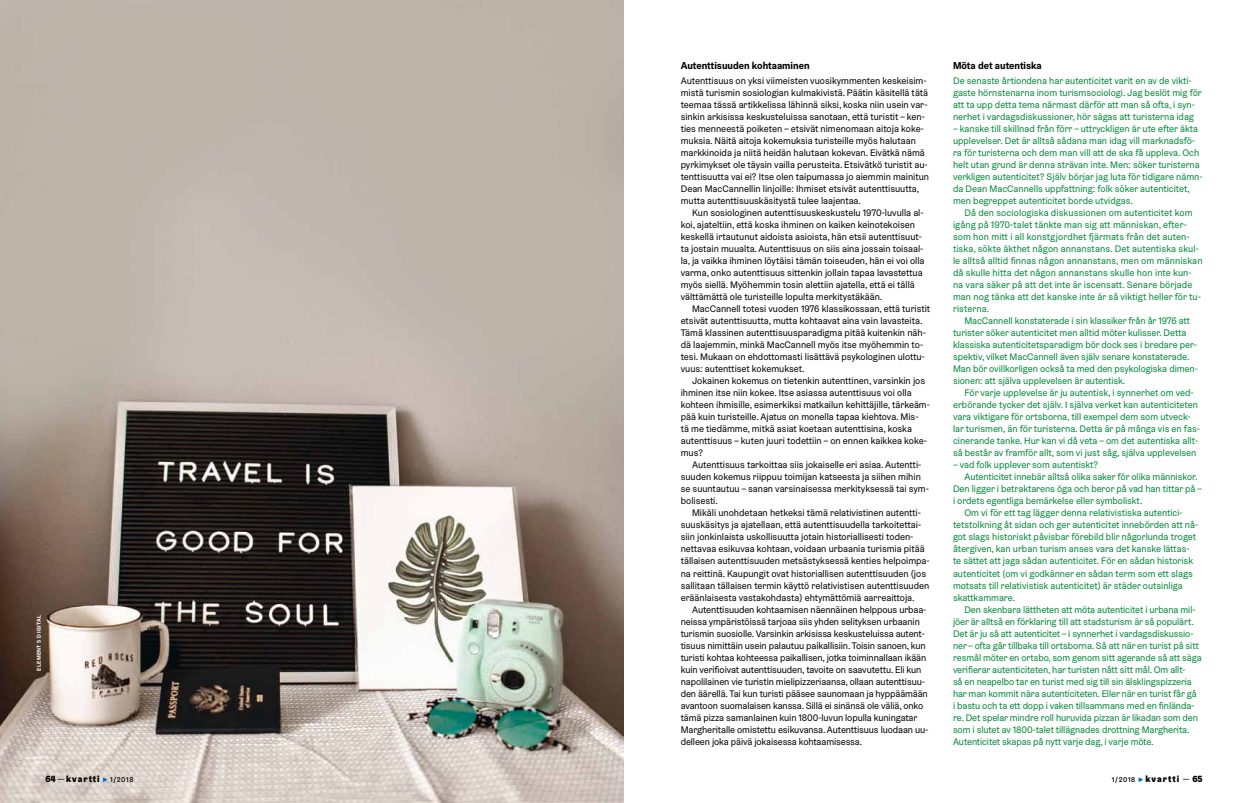
<style>
.page{position:relative;width:1248px;height:803px;background:#fff}
.page>*{position:absolute;margin:0;border:0;box-sizing:border-box;transform-origin:0 0}
.t1{font:700 10px "Helsinki Grotesk";color:#000}
.t2{font:9.5px/12px "Helsinki Grotesk";color:#000}
.t3{font:9.5px/12px "Helsinki Grotesk";color:#008936}
.t4{font:900 9px "Helsinki Grotesk";color:#000}
.t5{font:700 5.5px "Helsinki Grotesk";letter-spacing:.07em;color:#fff}
.s1{font-weight:400}
.s2{font-weight:400;color:#006ab5}
.s3{font-weight:500;font-size:7px}
</style>
<div class="page">
<img style="left:0;top:0;width:623px;height:802px">
<p class="t5" style="left:35px;top:670px;width:57px;rotate:-90deg">Element 5 Digital</p>
<p class="t1" style="left:680px;top:59px;width:130px">Autenttisuuden kohtaaminen</p>
<p class="t2" style="left:680px;top:75px;width:250px">Autenttisuus on yksi viimeisten vuosikymmenten keskeisim&shy;mistä turismin sosiologian kulmakivistä. Päätin käsitellä tätä teemaa tässä artikkelissa lähinnä siksi, koska niin usein var&shy;sinkin arkisissa keskusteluissa sanotaan, että turistit – ken&shy;ties menneestä poiketen – etsivät nimenomaan aitoja koke&shy;muksia. Näitä aitoja kokemuksia turisteille myös halutaan markkinoida ja niitä heidän halutaan kokevan. Eivätkä nämä pyrkimykset ole täysin vailla perusteita. Etsivätkö turistit au&shy;tenttisuutta vai ei? Itse olen taipumassa jo aiemmin mainitun Dean MacCannellin linjoille: Ihmiset etsivät autenttisuutta, mutta autenttisuuskäsitystä tulee laajentaa.</p>
<p class="t2" style="left:680px;top:207px;width:245px;text-indent:11px">Kun sosiologinen autenttisuuskeskustelu 1970-luvulla al&shy;koi, ajateltiin, että koska ihminen on kaiken keinotekoisen keskellä irtautunut aidoista asioista, hän etsii autenttisuut&shy;ta jostain muualta. Autenttisuus on siis aina jossain toisaal&shy;la, ja vaikka ihminen löytäisi tämän toiseuden, hän ei voi olla varma, onko autenttisuus sittenkin jollain tapaa lavastettua myös siellä. Myöhemmin tosin alettiin ajatella, että ei tällä välttämättä ole turisteille lopulta merkitystäkään.</p>
<p class="t2" style="left:680px;top:303px;width:251px;text-indent:11px">MacCannell totesi vuoden 1976 klassikossaan, että turistit etsivät autenttisuutta, mutta kohtaavat aina vain lavasteita.<br>Tämä klassinen autenttisuusparadigma pitää kuitenkin näh&shy;dä laajemmin, minkä MacCannell myös itse myöhemmin to&shy;tesi. Mukaan on ehdottomasti lisättävä psykologinen ulottu&shy;vuus: autenttiset kokemukset.</p>
<p class="t2" style="left:680px;top:375px;width:251px;text-indent:11px">Jokainen kokemus on tietenkin autenttinen, varsinkin jos ihminen itse niin kokee. Itse asiassa autenttisuus voi olla kohteen ihmisille, esimerkiksi matkailun kehittäjille, tärkeäm&shy;pää kuin turisteille. Ajatus on monella tapaa kiehtova. Mis-<br>tä me tiedämme, mitkä asiat koetaan autenttisina, koska autenttisuus – kuten juuri todettiin – on ennen kaikkea koke&shy;mus?</p>
<p class="t2" style="left:680px;top:459px;width:250px;text-indent:11px">Autenttisuus tarkoittaa siis jokaiselle eri asiaa. Autentti&shy;suuden kokemus riippuu toimijan katseesta ja siihen mihin se suuntautuu – sanan varsinaisessa merkityksessä tai sym&shy;bolisesti.</p>
<p class="t2" style="left:680px;top:507px;width:250px;text-indent:11px">Mikäli unohdetaan hetkeksi tämä relativistinen autentti&shy;suuskäsitys ja ajatellaan, että autenttisuudella tarkoitettai&shy;siin jonkinlaista uskollisuutta jotain historiallisesti toden&shy;nettavaa esikuvaa kohtaan, voidaan urbaania turismia pitää tällaisen autenttisuuden metsästyksessä kenties helpoimpa&shy;na reittinä. Kaupungit ovat historiallisen autenttisuuden (jos sallitaan tällaisen termin käyttö relativistisen autenttisuuden eräänlaisesta vastakohdasta) ehtymättömiä aarreaittoja.</p>
<p class="t2" style="left:680px;top:603px;width:249px;text-indent:11px">Autenttisuuden kohtaamisen näennäinen helppous urbaa&shy;neissa ympäristöissä tarjoaa siis yhden selityksen urbaanin turismin suosiolle. Varsinkin arkisissa keskusteluissa autent&shy;tisuus nimittäin usein palautuu paikallisiin. Toisin sanoen, kun turisti kohtaa kohteessa paikallisen, jotka toiminnallaan ikään kuin verifioivat autenttisuuden, tavoite on saavutettu. Eli kun napolilainen vie turistin mielipizzeriaansa, ollaan autenttisuu&shy;den äärellä. Tai kun turisti pääsee saunomaan ja hyppäämään avantoon suomalaisen kanssa. Sillä ei sinänsä ole väliä, onko tämä pizza samanlainen kuin 1800-luvun lopulla kuningatar Margheritalle omistettu esikuvansa. Autenttisuus luodaan uu&shy;delleen joka päivä jokaisessa kohtaamisessa.</p>
<p class="t1" style="left:952px;top:59px;width:90px">Möta det autentiska</p>
<p class="t3" style="left:952px;top:75px;width:250px">De senaste årtiondena har autenticitet varit en av de vikti&shy;gaste hörnstenarna inom turismsociologi. Jag beslöt mig för att ta upp detta tema närmast därför att man så ofta, i syn&shy;nerhet i vardagsdiskussioner, hör sägas att turisterna idag</p>
<p class="t3" style="left:952px;top:123px;width:251px">– kanske till skillnad från förr – uttryckligen är ute efter äkta upplevelser. Det är alltså sådana man idag vill marknadsfö&shy;ra för turisterna och dem man vill att de ska få uppleva. Och helt utan grund är denna strävan inte. Men: söker turisterna verkligen autenticitet? Själv börjar jag luta för tidigare nämn&shy;da Dean MacCannells uppfattning: folk söker autenticitet, men begreppet autenticitet borde utvidgas.</p>
<p class="t3" style="left:952px;top:207px;width:251px;text-indent:11px">Då den sociologiska diskussionen om autenticitet kom igång på 1970-talet tänkte man sig att människan, efter&shy;som hon mitt i all konstgjordhet fjärmats från det auten&shy;tiska, sökte äkthet någon annanstans. Det autentiska skul&shy;le alltså alltid finnas någon annanstans, men om människan då skulle hitta det någon annanstans skulle hon inte kun&shy;na vara säker på att det inte är iscensatt. Senare började man nog tänka att det kanske inte är så viktigt heller för tu&shy;risterna.</p>
<p class="t3" style="left:952px;top:315px;width:246px;text-indent:11px">MacCannell konstaterade i sin klassiker från år 1976 att turister söker autenticitet men alltid möter kulisser. Detta klassiska autenticitetsparadigm bör dock ses i bredare per&shy;spektiv, vilket MacCannell även själv senare konstaterade.<br>Man bör ovillkorligen också ta med den psykologiska dimen&shy;sionen: att själva upplevelsen är autentisk.</p>
<p class="t3" style="left:952px;top:387px;width:248px;text-indent:11px">För varje upplevelse är ju autentisk, i synnerhet om ved&shy;erbörande tycker det själv. I själva verket kan autenticiteten vara viktigare för ortsborna, till exempel dem som utveck&shy;lar turismen, än för turisterna. Detta är på många vis en fas&shy;cinerande tanke. Hur kan vi då veta – om det autentiska allt&shy;så består av framför allt, som vi just såg, själva upplevelsen</p>
<p class="t3" style="left:952px;top:459px;width:147px">– vad folk upplever som autentiskt?</p>
<p class="t3" style="left:964px;top:471px;width:235px">Autenticitet innebär alltså olika saker för olika människor.</p>
<p class="t3" style="left:952px;top:483px;width:251px">Den ligger i betraktarens öga och beror på vad han tittar på –</p>
<p class="t3" style="left:952px;top:495px;width:191px">i ordets egentliga bemärkelse eller symboliskt.</p>
<p class="t3" style="left:964px;top:507px;width:220px">Om vi för ett tag lägger denna relativistiska autentici-</p>
<p class="t3" style="left:952px;top:519px;width:247px">tetstolkning åt sidan och ger autenticitet innebörden att nå-</p>
<p class="t3" style="left:952px;top:531px;width:245px">got slags historiskt påvisbar förebild blir någorlunda troget</p>
<p class="t3" style="left:952px;top:543px;width:238px">återgiven, kan urban turism anses vara det kanske lättas-</p>
<p class="t3" style="left:952px;top:555px;width:241px">te sättet att jaga sådan autenticitet. För en sådan historisk</p>
<p class="t3" style="left:952px;top:567px;width:241px">autenticitet (om vi godkänner en sådan term som ett slags</p>
<p class="t3" style="left:952px;top:579px;width:231px">motsats till relativistisk autenticitet) är städer outsinliga</p>
<p class="t3" style="left:952px;top:591px;width:64px">skattkammare.</p>
<p class="t3" style="left:964px;top:603px;width:233px">Den skenbara lättheten att möta autenticitet i urbana mil-</p>
<p class="t3" style="left:952px;top:615px;width:242px">jöer är alltså en förklaring till att stadsturism är så populärt.</p>
<p class="t3" style="left:952px;top:627px;width:242px">Det är ju så att autenticitet – i synnerhet i vardagsdiskussio-</p>
<p class="t3" style="left:952px;top:639px;width:247px">ner – ofta går tillbaka till ortsborna. Så att när en turist på sitt</p>
<p class="t3" style="left:952px;top:651px;width:250px">resmål möter en ortsbo, som genom sitt agerande så att säga</p>
<p class="t3" style="left:952px;top:663px;width:234px">verifierar autenticiteten, har turisten nått sitt mål. Om allt-</p>
<p class="t3" style="left:952px;top:675px;width:240px">så en neapelbo tar en turist med sig till sin älsklingspizzeria</p>
<p class="t3" style="left:952px;top:687px;width:245px">har man kommit nära autenticiteten. Eller när en turist får gå</p>
<p class="t3" style="left:952px;top:699px;width:243px">i bastu och ta ett dopp i vaken tillsammans med en finlända-</p>
<p class="t3" style="left:952px;top:711px;width:246px">re. Det spelar mindre roll huruvida pizzan är likadan som den</p>
<p class="t3" style="left:952px;top:722px;width:238px">som i slutet av 1800-talet tillägnades drottning Margherita.</p>
<p class="t3" style="left:952px;top:734px;width:202px">Autenticitet skapas på nytt varje dag, i varje möte.</p>
<p class="t4" style="left:45px;top:772px;width:90px">64 <span class="s1">—</span> kvartti <span class="s2">▶</span> <span class="s3">1/2018</span></p>
<p class="t4" style="left:1111px;top:772px;width:92px"><span class="s3">1/2018</span> <span class="s2">▶</span> kvartti <span class="s1">—</span> 65</p>
</div>
